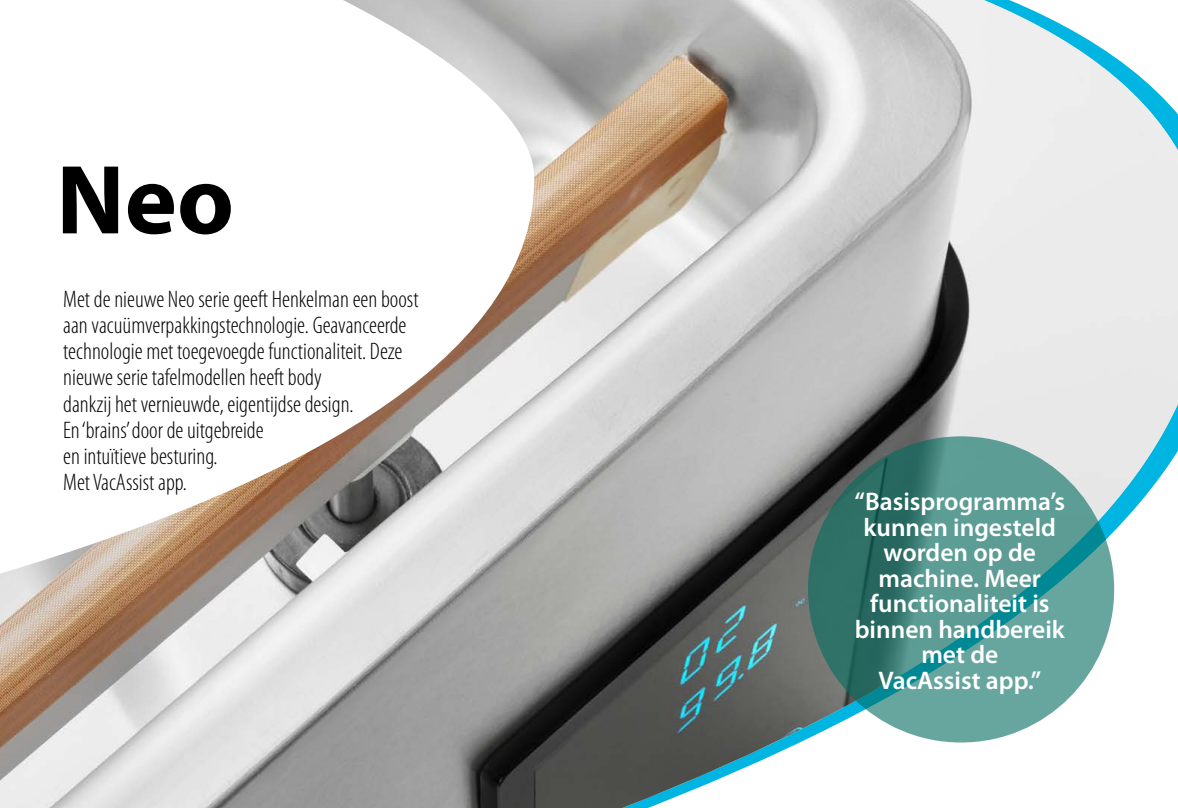
<style>
.page{position:relative;width:1178px;height:808px;background:#fff}
.page>*{position:absolute;margin:0;border:0;box-sizing:border-box;transform-origin:0 0}
.t1{font:700 99px "Myriad Pro";color:#000}
.t2{font:600 25.5px/25.5px "Myriad Pro";color:#fff;text-align:center}
.t3{font:300 condensed 24px/26.2px "Myriad Pro";color:#000}
</style>
<div class="page">
<img style="left:0;top:0;width:1178px;height:808px">
<svg style="left:808px;top:436px;width:306px;height:306px;background:#4b8f89"></svg>
<h1 class="t1" style="left:56px;top:145px;width:179px">Neo</h1>
<p class="t3" style="left:63px;top:286px;width:357px">Met de nieuwe Neo serie geeft Henkelman een boost aan vacuümverpakkingstechnologie. Geavanceerde technologie met toegevoegde functionaliteit. Deze nieuwe serie tafelmodellen heeft body<br>dankzij het vernieuwde, eigentijdse design.<br>En ‘brains’ door de uitgebreide<br>en intuïtieve besturing.<br>Met VacAssist app.</p>
<p class="t2" style="left:855px;top:489px;width:212px">“Basisprogramma’s kunnen ingesteld worden op de machine. Meer functionaliteit is binnen handbereik met de<br>VacAssist app.”</p>
</div>
